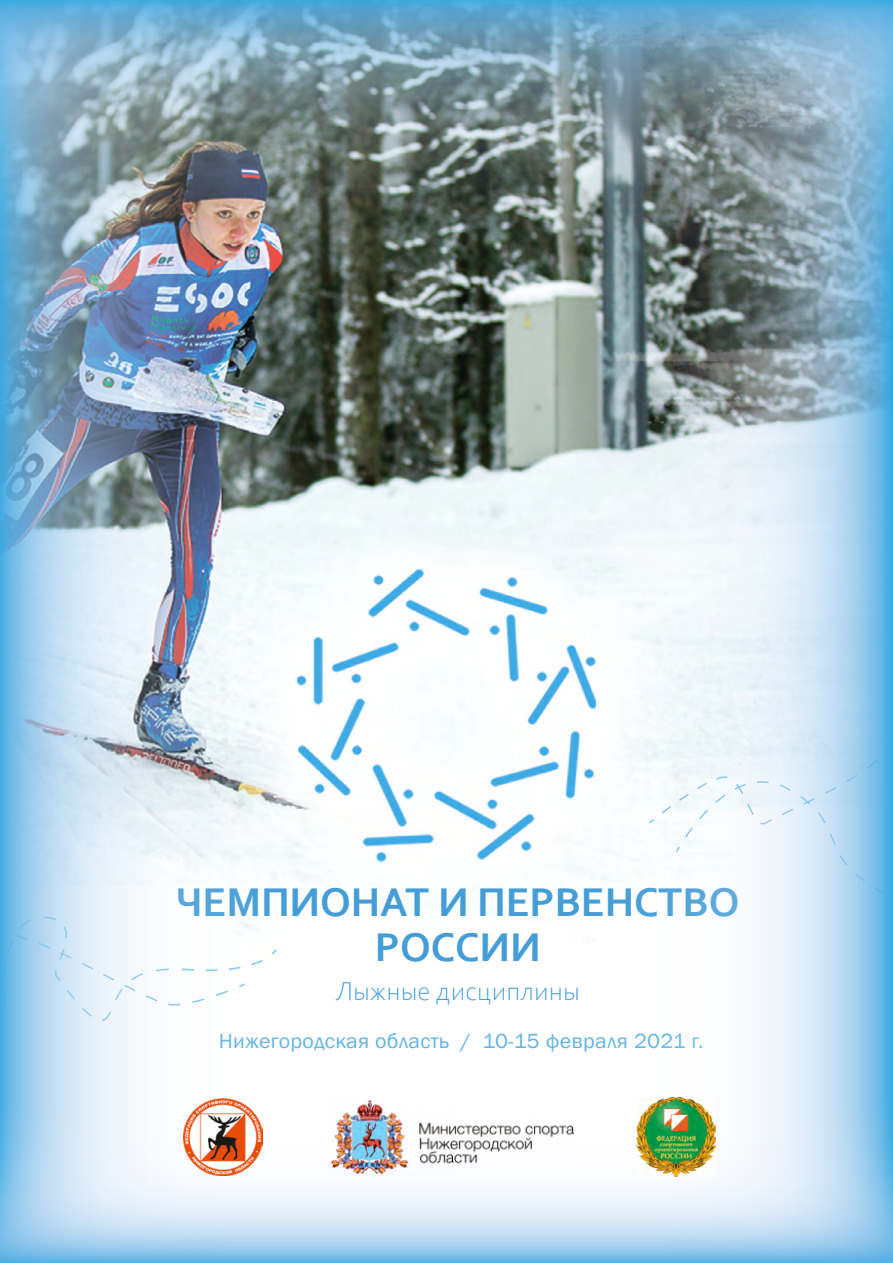
<style>
.page{position:relative;width:893px;height:1263px;background:#fff}
.page>*{position:absolute;margin:0;border:0;box-sizing:border-box;transform-origin:0 0}
.t1{font:700 42px/45px "Corbel";color:#449dd7;text-align:center}
.t2{font:300 27px "Corbel";color:#4299d5}
.t3{font:21px "Franklin Gothic";letter-spacing:.01em;color:#61b4e6;scale:1.05 1}
</style>
<div class="page">
<img style="left:384px;top:384px;width:121px;height:527px">
<img style="left:505px;top:384px;width:388px;height:667px">
<img style="left:0;top:384px;width:384px;height:667px">
<img style="left:0;top:0;width:893px;height:384px">
<img style="left:0;top:1051px;width:893px;height:212px">
<img style="left:331px;top:1100px;width:242px;height:73px">
<img style="left:184px;top:1098px;width:78px;height:77px">
<img style="left:637px;top:1098px;width:78px;height:78px">
<h1 class="t1" style="left:176px;top:879px;width:565px">ЧЕМПИОНАТ И ПЕРВЕНСТВО<br>РОССИИ</h1>
<p class="t2" style="left:336px;top:973px;width:246px">Лыжные дисциплины</p>
<p class="t3" style="left:219px;top:1027px;width:463px">Нижегородская область / 10-15 февраля 2021 г.</p>
</div>
